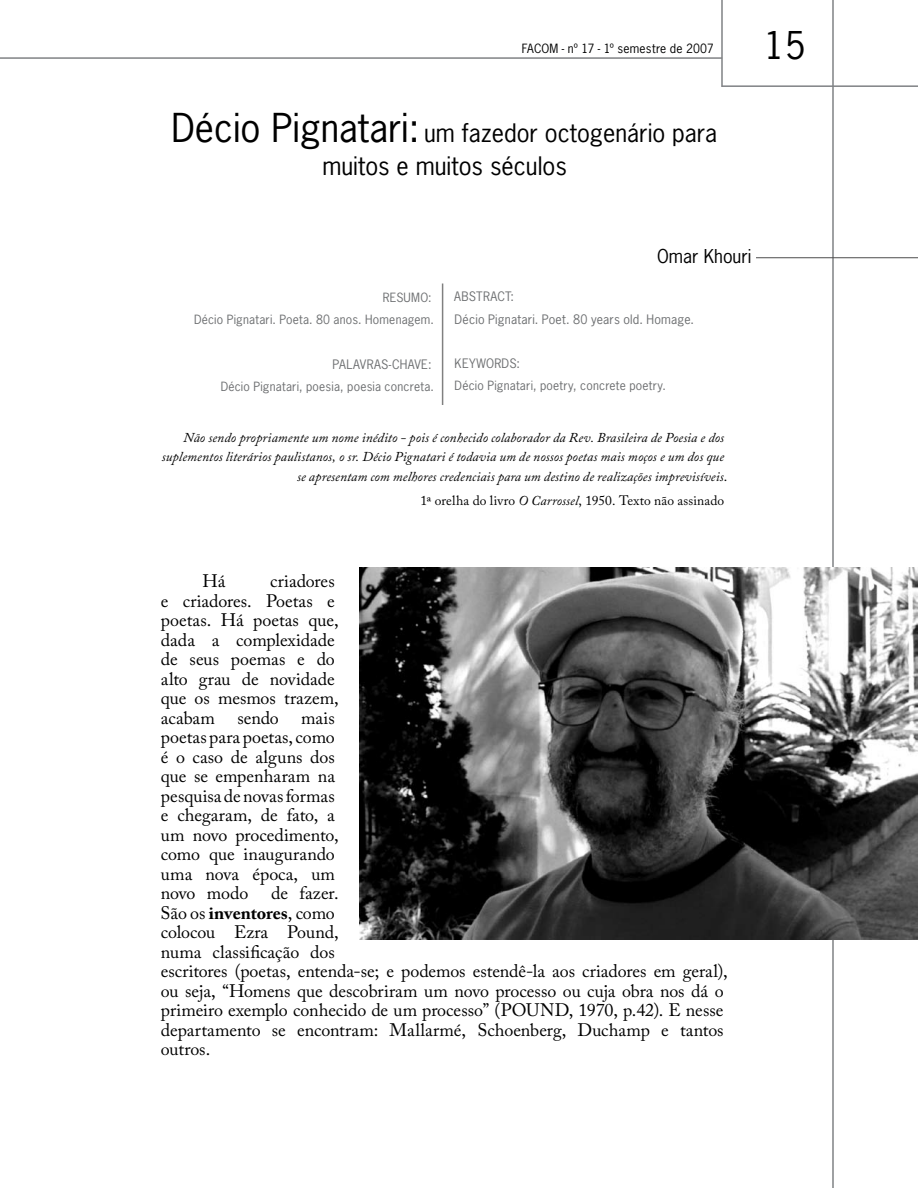
<style>
.page{position:relative;width:918px;height:1188px;background:#fff}
.page>*{position:absolute;margin:0;border:0;box-sizing:border-box;transform-origin:0 0}
.t1{font:36px "News Gothic Std";color:#000}
.t2{font:24px/33px "News Gothic Std";color:#000;text-align:center}
.t3{font:18px/19.5px "Adobe Caslon Pro";letter-spacing:-.005em;color:#000}
.t4{font:18px "News Gothic Std";color:#000}
.t5{font:italic 13.5px/19.5px "Adobe Caslon Pro";letter-spacing:.005em;color:#000;text-align:right}
.t6{font:13.5px "Adobe Caslon Pro";letter-spacing:.005em;color:#000}
.t7{font:12.3px/22.2px "News Gothic Std";letter-spacing:.015em;color:#6d6f71}
.t8{font:12px/22.2px "News Gothic Std";letter-spacing:.015em;color:#6d6f71;text-align:right}
.t9{font:12px "News Gothic Std";letter-spacing:.01em;color:#000}
.s1{font-size:37.5px}
.s2{font-size:15px}
.s3{font-style:italic}
.s4{font-weight:700}
</style>
<div class="page">
<hr style="left:832px;top:0;width:2px;height:1188px;background:#808285">
<hr style="left:722px;top:85px;width:196px;height:2px;background:#808285">
<hr style="left:721px;top:0;width:2px;height:87px;background:#808285">
<hr style="left:0;top:57px;width:722px;height:2px;background:#808285">
<hr style="left:756px;top:257px;width:162px;height:1px;background:#4d4d4d">
<img style="left:359px;top:567px;width:559px;height:373px">
<hr style="left:442px;top:284px;width:1px;height:121px;background:#808080">
<p class="t9" style="left:522px;top:41px;width:193px">FACOM - nº 17 - 1º semestre de 2007</p>
<h2 class="t2" style="left:171px;top:116px;width:547px"><span class="s1">Décio Pignatari:</span> um fazedor octogenário para muitos e muitos séculos</h2>
<h1 class="t1" style="left:764px;top:23px;width:43px">15</h1>
<p class="t8" style="left:194px;top:286px;width:241px">RESUMO:<br>Décio Pignatari. Poeta. 80 anos. Homenagem.</p>
<p class="t7" style="left:333px;top:353px;width:101px">PALAVRAS-CHAVE:</p>
<p class="t8" style="left:221px;top:375px;width:215px">Décio Pignatari, poesia, poesia concreta.</p>
<p class="t4" style="left:657px;top:245px;width:96px">Omar Khouri</p>
<p class="t7" style="left:454px;top:286px;width:241px">ABSTRACT:<br>Décio Pignatari. Poet. 80 years old. Homage.</p>
<p class="t7" style="left:455px;top:352px;width:67px">KEYWORDS:</p>
<p class="t8" style="left:455px;top:375px;width:213px">Décio Pignatari, poetry, concrete poetry.</p>
<p class="t5" style="left:162px;top:428px;width:567px">Não sendo propriamente um nome inédito - pois é conhecido colaborador da Rev. Brasileira de Poesia e dos suplementos literários paulistanos, o sr. Décio Pignatari é todavia um de nossos poetas mais moços e um dos que se apresentam com melhores credenciais para um destino de realizações imprevisíveis<span class="s2">.</span></p>
<p class="t6" style="left:420px;top:492px;width:305px">1ª orelha do livro <span class="s3">O Carrossel</span>, 1950. Texto não assinado</p>
<p class="t3" style="left:161px;top:571px;width:180px;text-indent:109px">criadores e criadores. Poetas e poetas. Há poetas que, dada a complexidade de seus poemas e do alto grau de novidade que os mesmos trazem, acabam sendo mais poetas para poetas, como é o caso de alguns dos que se empenharam na pesquisa de novas formas e chegaram, de fato, a um novo procedimento, como que inaugurando uma nova época, um novo modo</p>
<p class="t3" style="left:203px;top:571px;width:24px">Há</p>
<p class="t3" style="left:161px;top:883px;width:569px;text-indent:111px">de fazer.<br>São os <span class="s4">inventores</span>, como<br>colocou Ezra Pound,<br>numa classificação dos<br>escritores (poetas, entenda-se; e podemos estendê-la aos criadores em geral), ou seja, “Homens que descobriram um novo processo ou cuja obra nos dá o primeiro exemplo conhecido de um processo” (POUND, 1970, p.42). E nesse departamento se encontram: Mallarmé, Schoenberg, Duchamp e tantos outros.</p>
</div>
